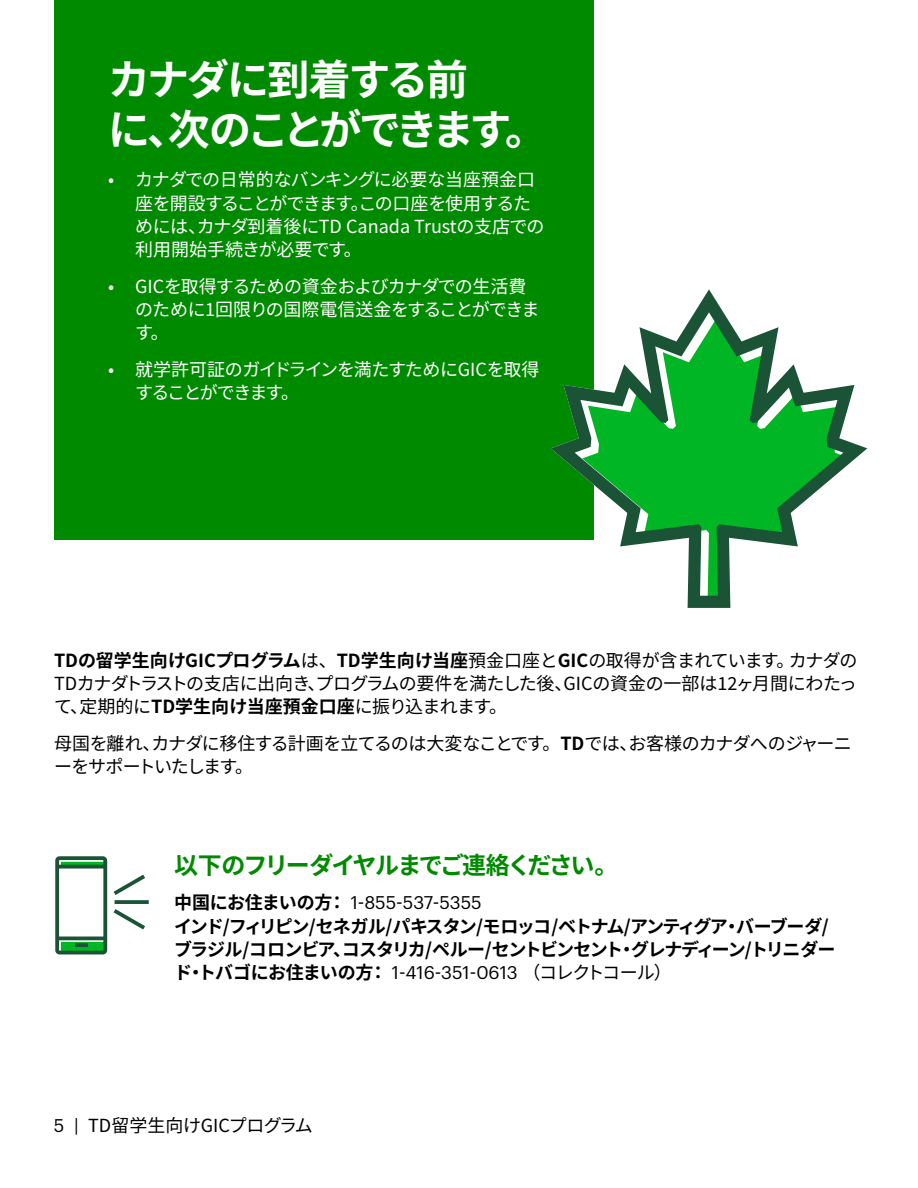
<style>
.page{position:relative;width:918px;height:1188px;background:#fff}
.page>*{position:absolute;margin:0;border:0;box-sizing:border-box;transform-origin:0 0}
.t1{font:700 42px/50.4px "Source Han Sans JP";letter-spacing:-.065em;color:#fff}
.t2{font:700 24px "Source Han Sans JP";letter-spacing:-.09em;color:#008a00}
.t3{font:18px/23.2px "Source Han Sans JP";letter-spacing:-.03em;color:#000;text-align:justify}
.t4{font:700 18px/23.2px "Source Han Sans JP";letter-spacing:-.085em;color:#000}
.t5{font:18px/23.2px "Source Han Sans JP";letter-spacing:-.025em;color:#fff}
.t6{font:18px/23.2px "Source Han Sans JP";letter-spacing:-.065em;color:#fff}
.t7{font:18px "Source Han Sans JP";color:#000}
.s1{font-weight:700}
.s2{font-family:"TD Graphik";font-weight:400}
.s3{font-weight:400}
.s4{font-family:"TD Graphik"}
</style>
<div class="page">
<svg style="left:115px;top:900px;width:34px;height:4px"></svg>
<div style="left:54px;top:0;width:540px;height:540px;background:#008a00"></div>
<svg style="left:551px;top:289px;width:316px;height:319px"></svg>
<div style="left:55px;top:856px;width:52px;height:98px;border:4px solid #1a5336;border-radius:2px"></div>
<hr style="left:57px;top:865px;width:48px;height:4px;background:#1a5336">
<hr style="left:57px;top:937px;width:48px;height:3px;background:#1a5336">
<svg style="left:61px;top:942px;width:44px;height:10px"></svg>
<svg style="left:61px;top:862px;width:84px;height:37px"></svg>
<svg style="left:113px;top:909px;width:32px;height:21px"></svg>
<p class="t1" style="left:108px;top:55px;width:440px">カナダに到着する前<br>に、次のことができます。</p>
<p class="t5" style="left:135px;top:168px;width:411px;text-indent:-27px">• カナダでの日常的なバンキングに必要な当座預金口座を開設することができます。この口座を使用するためには、カナダ到着後にTD Canada Trustの支店での利用開始手続きが必要です。</p>
<p class="t5" style="left:135px;top:275px;width:406px;text-indent:-27px">• GICを取得するための資金およびカナダでの生活費のために1回限りの国際電信送金をすることができます。</p>
<p class="t6" style="left:135px;top:358px;width:406px;text-indent:-27px">• 就学許可証のガイドラインを満たすためにGICを取得することができます。</p>
<p class="t3" style="left:54px;top:649px;width:805px"><span class="s1">TDの留学生向けGICプログラム</span>は、<span class="s1">TD学生向け当座</span>預金口座と<span class="s1">GIC</span>の取得が含まれています。カナダのTDカナダトラストの支店に出向き、プログラムの要件を満たした後、GICの資金の一部は12ヶ月間にわたって、定期的に<span class="s1">TD学生向け当座預金口座</span>に振り込まれます。</p>
<p class="t3" style="left:54px;top:732px;width:799px">母国を離れ、カナダに移住する計画を立てるのは大変なことです。<span class="s1">TD</span>では、お客様のカナダへのジャーニーをサポートいたします。</p>
<h2 class="t2" style="left:174px;top:852px;width:446px">以下のフリーダイヤルまでご連絡ください。</h2>
<p class="t4" style="left:174px;top:892px;width:663px">中国にお住まいの方： <span class="s2">1-855-537-5355<br></span>インド/フィリピン/セネガル/パキスタン/モロッコ/ベトナム/アンティグア・バーブーダ/ブラジル/コロンビア、コスタリカ/ペルー/セントビンセント・グレナディーン/トリニダード・トバゴにお住まいの方： <span class="s2">1-416-351-0613</span> <span class="s3">（コレクトコール）</span></p>
<p class="t7" style="left:54px;top:1116px;width:260px"><span class="s4">5 |</span> TD留学生向けGICプログラム</p>
</div>
